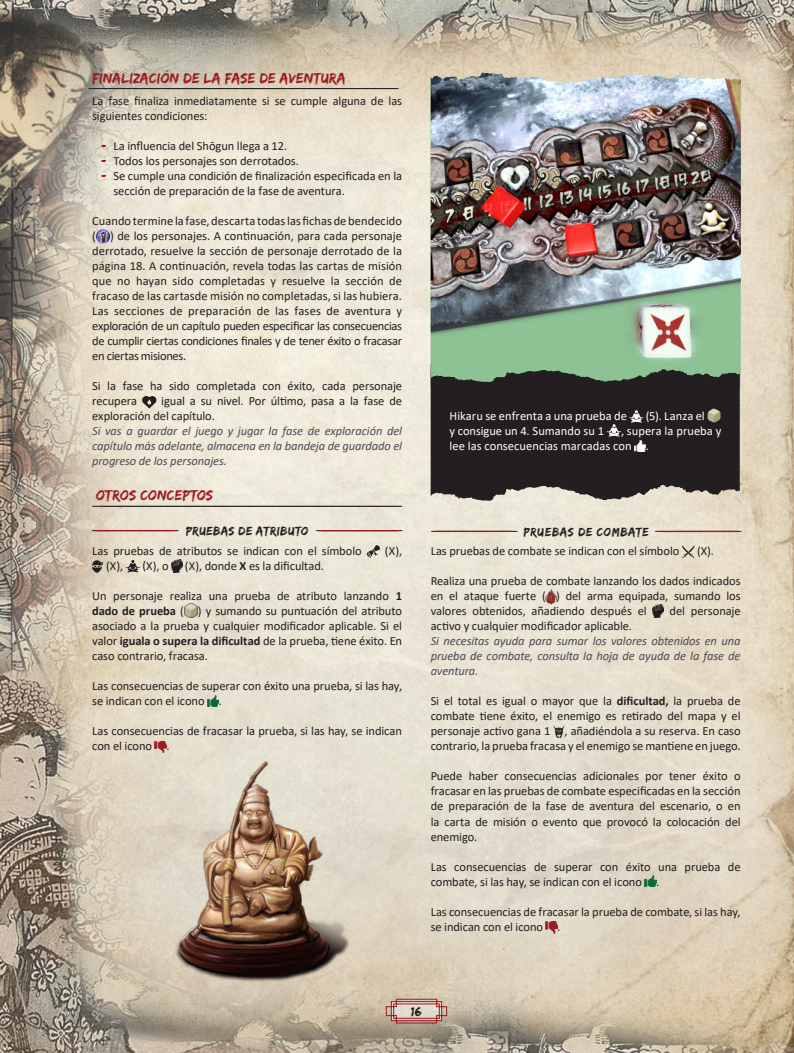
<style>
.page{position:relative;width:794px;height:1053px;background:#fff}
.page>*{position:absolute;margin:0;border:0;box-sizing:border-box;transform-origin:0 0}
.t1{font:15px "Edo SZ";letter-spacing:.015em;color:#9b1b23}
.t2{font:13.75px "Edo SZ";color:#231f20}
.t3{font:12.5px/15px "Calibri";letter-spacing:-.005em;color:#231f20}
.t4{font:italic 12.5px/15px "Calibri";letter-spacing:-.01em;color:#504954;text-align:justify}
.t5{font:12.5px/15px "Calibri";color:#fff}
.t6{font:12.5px "Edo SZ";letter-spacing:.045em;color:#231f20}
.s1{font-weight:700}
</style>
<div class="page">
<img style="left:0;top:0;width:794px;height:1052px">
<svg style="left:385px;top:998px;width:62px;height:25px;background:#c9a196"></svg>
<img style="left:96px;top:229px;width:14px;height:14px">
<svg style="left:142px;top:395px;width:15px;height:13px"></svg>
<svg style="left:367px;top:545px;width:13px;height:12px"></svg>
<svg style="left:92px;top:560px;width:11px;height:12px"></svg>
<svg style="left:126px;top:560px;width:14px;height:12px"></svg>
<svg style="left:171px;top:560px;width:11px;height:12px"></svg>
<img style="left:184px;top:603px;width:13px;height:15px">
<svg style="left:207px;top:695px;width:12px;height:11px"></svg>
<svg style="left:155px;top:741px;width:11px;height:11px"></svg>
<svg style="left:92px;top:529px;width:86px;height:3px"></svg>
<svg style="left:316px;top:530px;width:86px;height:2px"></svg>
<svg style="left:92px;top:506px;width:314px;height:1px"></svg>
<svg style="left:89px;top:88px;width:313px;height:2px"></svg>
<svg style="left:431px;top:530px;width:86px;height:3px"></svg>
<svg style="left:655px;top:530px;width:86px;height:3px"></svg>
<svg style="left:682px;top:545px;width:12px;height:13px"></svg>
<img style="left:546px;top:588px;width:10px;height:16px">
<svg style="left:652px;top:605px;width:11px;height:12px"></svg>
<svg style="left:553px;top:725px;width:11px;height:12px"></svg>
<svg style="left:644px;top:875px;width:12px;height:11px"></svg>
<svg style="left:546px;top:921px;width:11px;height:11px"></svg>
<svg style="left:431px;top:382px;width:308px;height:119px;background:#312d2c"></svg>
<svg style="left:629px;top:410px;width:14px;height:12px"></svg>
<img style="left:708px;top:408px;width:13px;height:15px">
<svg style="left:607px;top:424px;width:14px;height:12px"></svg>
<svg style="left:634px;top:440px;width:12px;height:11px"></svg>
<img style="left:176px;top:760px;width:173px;height:222px">
<img style="left:431px;top:72px;width:310px;height:310px">
<img style="left:431px;top:75px;width:171px;height:307px">
<p class="t1" style="left:92px;top:69px;width:255px">Finalización de la fase de aventura</p>
<p class="t3" style="left:92px;top:93px;width:311px">La fase 昀椀naliza inmediatamente si se cumple alguna de las siguientes condiciones:</p>
<p class="t3" style="left:113px;top:138px;width:290px">La in昀氀uencia del Shōgun llega a 12.<br>Todos los personajes son derrotados.<br>Se cumple una condición de 昀椀nalización especi昀椀cada en la sección de preparación de la fase de aventura.</p>
<p class="t3" style="left:92px;top:213px;width:311px;text-align:justify">Cuando termine la fase, descarta todas las 昀椀chas de bendecido ( ) de los personajes. A con琀椀nuación, para cada personaje derrotado, resuelve la sección de personaje derrotado de la página 18. A con琀椀nuación, revela todas las cartas de misión que no hayan sido completadas y resuelve la sección de fracaso de las cartasde misión no completadas, si las hubiera.<br>Las secciones de preparación de las fases de aventura y exploración de un capítulo pueden especi昀椀car las consecuencias de cumplir ciertas condiciones 昀椀nales y de tener éxito o fracasar en ciertas misiones.</p>
<p class="t3" style="left:92px;top:378px;width:311px">Si la fase ha sido completada con éxito, cada personaje recupera</p>
<p class="t3" style="left:92px;top:393px;width:311px;text-indent:69px">igual a su nivel. Por úl琀椀mo, pasa a la fase de exploración del capítulo.</p>
<p class="t4" style="left:92px;top:423px;width:311px">Si vas a guardar el juego y jugar la fase de exploración del capítulo más adelante, almacena en la bandeja de guardado el progreso de los personajes.</p>
<p class="t1" style="left:96px;top:486px;width:119px">Otros conceptos</p>
<p class="t6" style="left:186px;top:524px;width:124px">Pruebas de atributo</p>
<p class="t3" style="left:92px;top:543px;width:271px">Las pruebas de atributos se indican con el símbolo</p>
<p class="t3" style="left:385px;top:543px;width:19px">(X),</p>
<p class="t3" style="left:106px;top:558px;width:19px">(X),</p>
<p class="t3" style="left:142px;top:558px;width:28px">(X), o</p>
<p class="t3" style="left:185px;top:558px;width:140px">(X), donde <span class="s1">X</span> es la di昀椀cultad.</p>
<p class="t3" style="left:92px;top:588px;width:311px;text-align:justify">Un personaje realiza una prueba de atributo lanzando <span class="s1">1 dado de prueba</span> ( ) y sumando su puntuación del atributo asociado a la prueba y cualquier modi昀椀cador aplicable. Si el valor <span class="s1">iguala o supera la di昀椀cultad</span> de la prueba, 琀椀ene éxito. En caso contrario, fracasa.</p>
<p class="t3" style="left:92px;top:678px;width:311px">Las consecuencias de superar con éxito una prueba, si las hay, se indican con el icono .</p>
<p class="t3" style="left:92px;top:723px;width:311px">Las consecuencias de fracasar la prueba, si las hay, se indican con el icono .</p>
<p class="t5" style="left:449px;top:408px;width:179px">Hikaru se enfrenta a una prueba de</p>
<p class="t5" style="left:645px;top:408px;width:61px">(5). Lanza el</p>
<p class="t5" style="left:449px;top:423px;width:156px">y consigue un 4. Sumando su 1</p>
<p class="t5" style="left:449px;top:423px;width:273px;text-indent:171px">, supera la prueba y lee las consecuencias marcadas con .</p>
<p class="t6" style="left:524px;top:524px;width:126px">Pruebas de combate</p>
<p class="t3" style="left:431px;top:543px;width:250px">Las pruebas de combate se indican con el símbolo</p>
<p class="t3" style="left:697px;top:543px;width:18px">(X).</p>
<p class="t3" style="left:431px;top:573px;width:311px;text-align:justify">Realiza una prueba de combate lanzando los dados indicados en el ataque fuerte ( ) del arma equipada, sumando los valores obtenidos, añadiendo después el</p>
<p class="t3" style="left:669px;top:603px;width:73px">del personaje</p>
<p class="t3" style="left:431px;top:618px;width:203px">ac琀椀vo y cualquier modi昀椀cador aplicable.</p>
<p class="t4" style="left:431px;top:633px;width:311px">Si necesitas ayuda para sumar los valores obtenidos en una prueba de combate, consulta la hoja de ayuda de la fase de aventura.</p>
<p class="t3" style="left:431px;top:693px;width:311px;text-align:justify">Si el total es igual o mayor que la <span class="s1">di昀椀cultad,</span> la prueba de combate 琀椀ene éxito, el enemigo es re琀椀rado del mapa y el personaje ac琀椀vo gana 1 , añadiéndola a su reserva. En caso contrario, la prueba fracasa y el enemigo se man琀椀ene en juego.</p>
<p class="t3" style="left:431px;top:768px;width:311px;text-align:justify">Puede haber consecuencias adicionales por tener éxito o fracasar en las pruebas de combate especi昀椀cadas en la sección de preparación de la fase de aventura del escenario, o en la carta de misión o evento que provocó la colocación del enemigo.</p>
<p class="t3" style="left:431px;top:858px;width:311px">Las consecuencias de superar con éxito una prueba de combate, si las hay, se indican con el icono .</p>
<p class="t3" style="left:431px;top:903px;width:311px">Las consecuencias de fracasar la prueba de combate, si las hay, se indican con el icono .</p>
<p class="t2" style="left:411px;top:1002px;width:12px">16</p>
</div>
